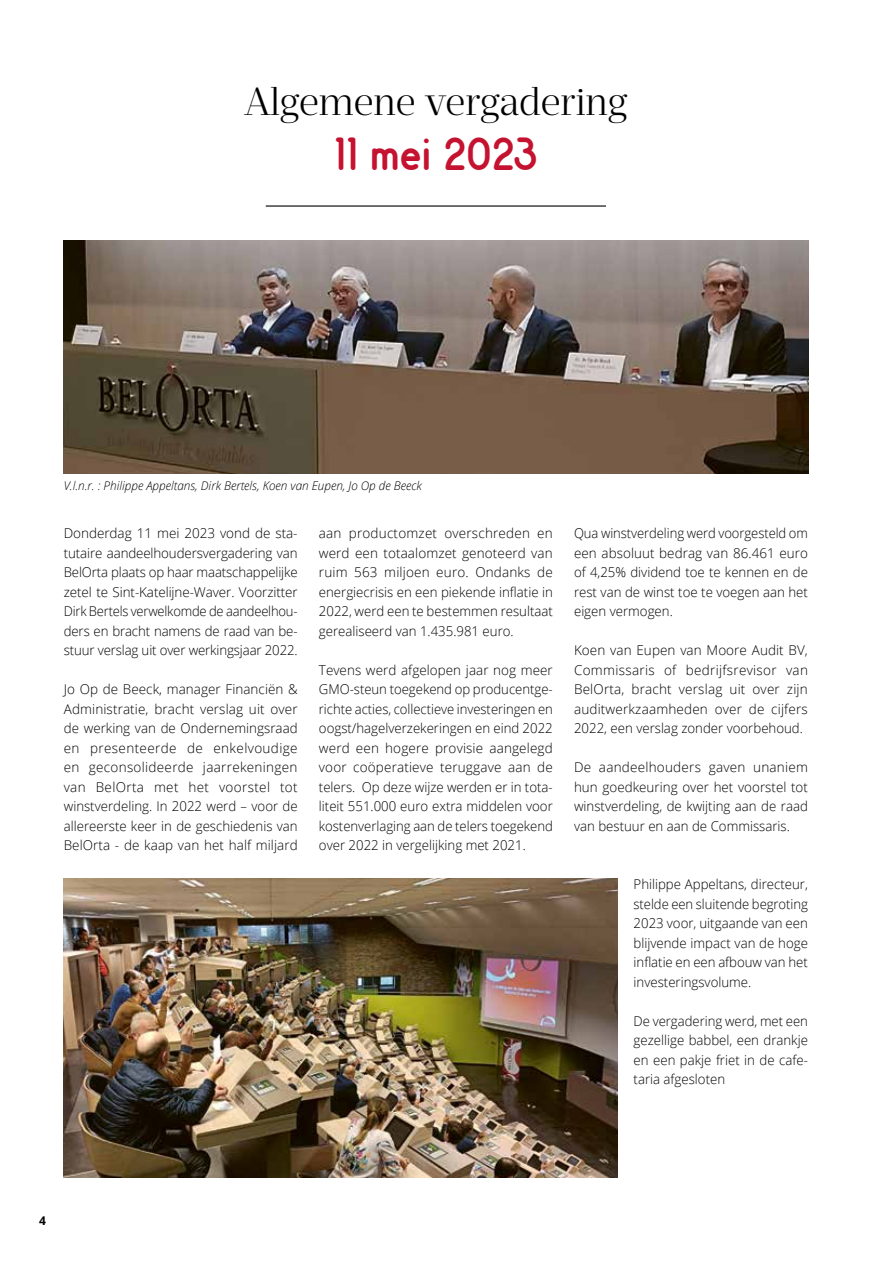
<style>
.page{position:relative;width:893px;height:1263px;background:#fff}
.page>*{position:absolute;margin:0;border:0;box-sizing:border-box;transform-origin:0 0}
.t1{font:46.5px "Odin Rounded";color:#c41230}
.t2{font:300 39px "Prumo Deck";color:#000}
.t3{font:300 13.5px/19.5px "Open Sans";color:#000;text-align:justify}
.t4{font:300 13.5px/19.5px "Open Sans";color:#000;text-align:justify;scale:.96 1}
.t5{font:italic 300 12px "Open Sans";color:#000}
.t6{font:700 12px "Open Sans";color:#000}
</style>
<div class="page">
<hr style="left:266px;top:205px;width:340px;height:2px;background:#000">
<img style="left:63px;top:878px;width:554px;height:300px">
<img style="left:64px;top:240px;width:745px;height:233px">
<h2 class="t2" style="left:244px;top:78px;width:385px">Algemene vergadering</h2>
<h1 class="t1" style="left:334px;top:127px;width:205px">11 mei 2023</h1>
<p class="t5" style="left:64px;top:477px;width:360px">V.l.n.r. : Philippe Appeltans, Dirk Bertels, Koen van Eupen, Jo Op de Beeck</p>
<p class="t3" style="left:319px;top:523px;width:235px">aan productomzet overschreden en werd een totaalomzet genoteerd van ruim 563 miljoen euro. Ondanks de energiecrisis en een piekende inflatie in 2022, werd een te bestemmen resultaat gerealiseerd van 1.435.981 euro.</p>
<p class="t3" style="left:319px;top:660px;width:235px">Tevens werd afgelopen jaar nog meer GMO-steun toegekend op producentge&shy;richte acties, collectieve investeringen en oogst/hagelverzekeringen en eind 2022 werd een hogere provisie aangelegd voor coöperatieve teruggave aan de telers. Op deze wijze werden er in tota&shy;liteit 551.000 euro extra middelen voor kostenverlaging aan de telers toegekend over 2022 in vergelijking met 2021.</p>
<p class="t3" style="left:64px;top:523px;width:235px">Donderdag 11 mei 2023 vond de sta&shy;tutaire aandeelhoudersvergadering van BelOrta plaats op haar maatschappelijke zetel te Sint-Katelijne-Waver. Voorzitter Dirk Bertels verwelkomde de aandeelhou&shy;ders en bracht namens de raad van be&shy;stuur verslag uit over werkingsjaar 2022.</p>
<p class="t3" style="left:64px;top:679px;width:235px">Jo Op de Beeck, manager Financiën &amp; Administratie, bracht verslag uit over de werking van de Ondernemingsraad en presenteerde de enkelvoudige en geconsolideerde jaarrekeningen van BelOrta met het voorstel tot winstverdeling. In 2022 werd – voor de allereerste keer in de geschiedenis van BelOrta - de kaap van het half miljard</p>
<p class="t4" style="left:574px;top:523px;width:245px">Qua winstverdeling werd voorgesteld om een absoluut bedrag van 86.461 euro of 4,25% dividend toe te kennen en de rest van de winst toe te voegen aan het eigen vermogen.</p>
<p class="t3" style="left:574px;top:640px;width:235px">Koen van Eupen van Moore Audit BV, Commissaris of bedrijfsrevisor van BelOrta, bracht verslag uit over zijn auditwerkzaamheden over de cijfers 2022, een verslag zonder voorbehoud.</p>
<p class="t3" style="left:574px;top:757px;width:235px">De aandeelhouders gaven unaniem hun goedkeuring over het voorstel tot winstverdeling, de kwijting aan de raad van bestuur en aan de Commissaris.</p>
<p class="t3" style="left:634px;top:874px;width:176px">Philippe Appeltans, directeur, stelde een sluitende begroting 2023 voor, uitgaande van een blijvende impact van de hoge inflatie en een afbouw van het investeringsvolume.</p>
<p class="t3" style="left:634px;top:1011px;width:176px">De vergadering werd, met een gezellige babbel, een drankje en een pakje friet in de cafe&shy;taria afgesloten</p>
<p class="t6" style="left:39px;top:1212px;width:8px">4</p>
</div>
